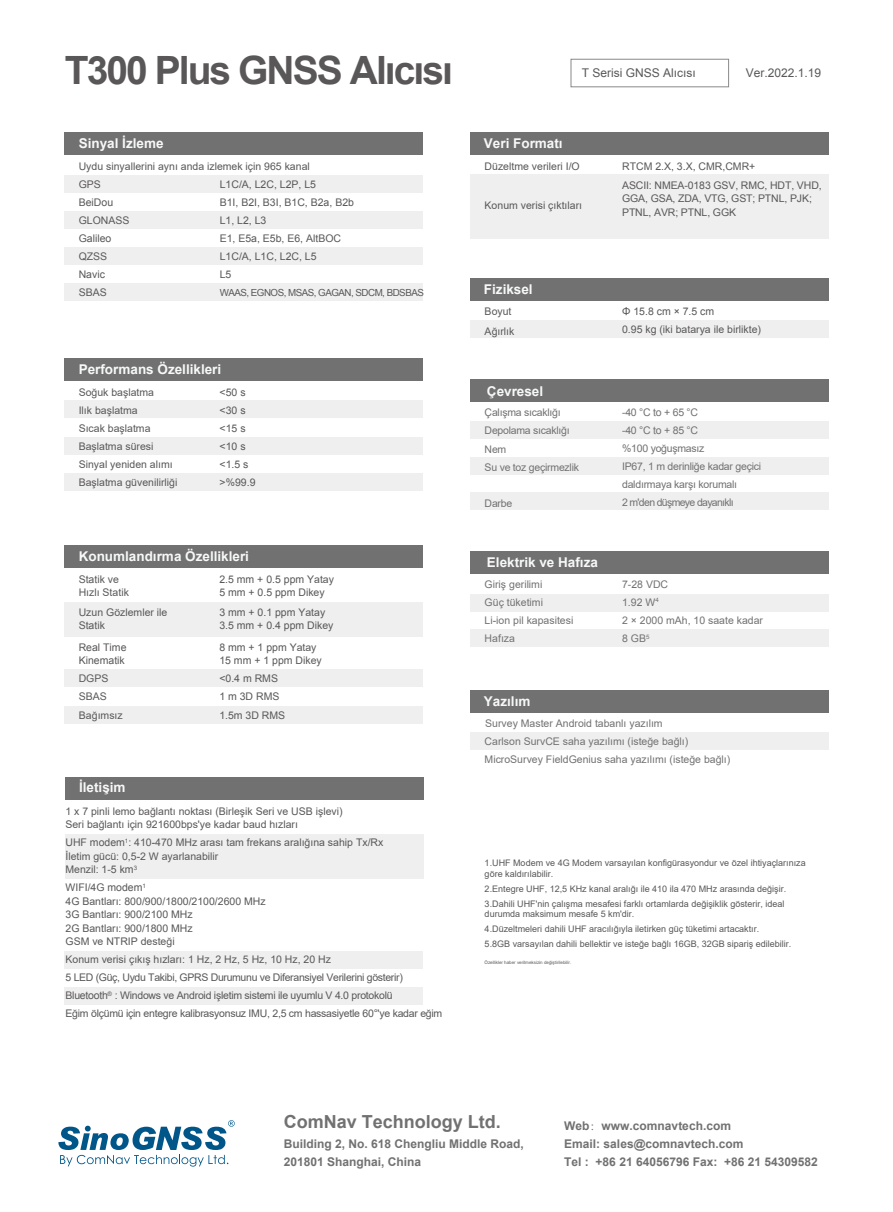
<style>
.page{position:relative;width:893px;height:1212px;background:#fff}
.page>*{position:absolute;margin:0;border:0;box-sizing:border-box;transform-origin:0 0}
.t1{font:700 39px "Arial";letter-spacing:-.05em;color:#595757}
.t2{font:700 18px "Arial";color:#727171}
.t3{font:700 13.5px "Arial";color:#f7f8f8}
.t4{font:700 12px/18px "Arial";color:#727171}
.t5{font:12px "Arial";color:#595757}
.t6{font:10.5px/18px "Arial";color:#595757}
.t7{font:10.5px/18px "Arial";letter-spacing:-.025em;color:#595757}
.t8{font:10.5px/18px "Arial";color:#727171}
.t9{font:10.5px/18px "Arial";letter-spacing:-.025em;color:#727171}
.t10{font:9.75px "Arial";letter-spacing:-.05em;color:#595757}
.t11{font:9px/15px "Arial";color:#595757}
.t12{font:4.5px "Arial";color:#595757}
.s1{font-style:inherit}
.s2{font-family:"Adobe Song Std";font-weight:300}
</style>
<div class="page">
<div style="left:65px;top:951px;width:358px;height:18px;background:#efefef"></div>
<div style="left:65px;top:987px;width:358px;height:18px;background:#efefef"></div>
<svg style="left:58px;top:1120px;width:177px;height:46px"></svg>
<div style="left:470px;top:175px;width:358px;height:64px;background:#efefef"></div>
<div style="left:65px;top:175px;width:358px;height:18px;background:#efefef"></div>
<div style="left:65px;top:211px;width:358px;height:18px;background:#efefef"></div>
<div style="left:65px;top:247px;width:358px;height:18px;background:#efefef"></div>
<div style="left:65px;top:283px;width:358px;height:18px;background:#efefef"></div>
<div style="left:65px;top:132px;width:358px;height:23px;background:#727171"></div>
<div style="left:470px;top:320px;width:358px;height:18px;background:#efefef"></div>
<div style="left:470px;top:278px;width:358px;height:23px;background:#727171"></div>
<div style="left:470px;top:421px;width:358px;height:18px;background:#efefef"></div>
<div style="left:470px;top:457px;width:358px;height:18px;background:#efefef"></div>
<div style="left:470px;top:492px;width:358px;height:18px;background:#efefef"></div>
<div style="left:470px;top:379px;width:358px;height:22px;background:#727171"></div>
<div style="left:470px;top:594px;width:358px;height:18px;background:#efefef"></div>
<div style="left:470px;top:629px;width:358px;height:18px;background:#efefef"></div>
<div style="left:470px;top:732px;width:358px;height:18px;background:#efefef"></div>
<div style="left:470px;top:551px;width:358px;height:23px;background:#727171"></div>
<div style="left:470px;top:690px;width:358px;height:23px;background:#727171"></div>
<div style="left:65px;top:400px;width:358px;height:18px;background:#efefef"></div>
<div style="left:65px;top:437px;width:358px;height:18px;background:#efefef"></div>
<div style="left:65px;top:473px;width:358px;height:18px;background:#efefef"></div>
<div style="left:65px;top:358px;width:358px;height:23px;background:#727171"></div>
<div style="left:571px;top:59px;width:158px;height:28px;border:1px solid #898989"></div>
<div style="left:65px;top:776px;width:358px;height:23px;background:#727171"></div>
<div style="left:65px;top:834px;width:358px;height:45px;background:#efefef"></div>
<div style="left:470px;top:132px;width:358px;height:23px;background:#727171"></div>
<div style="left:65px;top:669px;width:358px;height:18px;background:#efefef"></div>
<div style="left:65px;top:706px;width:358px;height:18px;background:#efefef"></div>
<div style="left:65px;top:602px;width:358px;height:35px;background:#efefef"></div>
<div style="left:65px;top:545px;width:358px;height:23px;background:#727171"></div>
<h1 class="t1" style="left:65px;top:44px;width:390px">T300 Plus GNSS Alıcısı</h1>
<p class="t3" style="left:79px;top:134px;width:86px">Sinyal İzleme</p>
<p class="t6" style="left:79px;top:175px;width:52px">GPS<br>BeiDou<br>GLONASS<br>Galileo<br>QZSS<br>Navic<br>SBAS</p>
<p class="t6" style="left:220px;top:175px;width:136px">L1C/A, L2C, L2P, L5<br>B1I, B2I, B3I, B1C, B2a, B2b<br>L1, L2, L3<br>E1, E5a, E5b, E6, AltBOC<br>L1C/A, L1C, L2C, L5<br>L5</p>
<p class="t6" style="left:79px;top:157px;width:233px">Uydu sinyallerini aynı anda izlemek için 965 kanal</p>
<p class="t10" style="left:220px;top:286px;width:206px">WAAS, EGNOS, MSAS, GAGAN, SDCM, BDSBAS</p>
<p class="t3" style="left:79px;top:360px;width:144px">Performans Özellikleri</p>
<p class="t6" style="left:79px;top:383px;width:100px">Soğuk başlatma<br>Ilık başlatma<br>Sıcak başlatma<br>Başlatma süresi<br>Sinyal yeniden alımı<br>Başlatma güvenilirliği</p>
<p class="t6" style="left:220px;top:383px;width:37px">&lt;50 s &lt;30 s &lt;15 s &lt;10 s &lt;1.5 s &gt;%99.9</p>
<p class="t3" style="left:79px;top:547px;width:172px">Konumlandırma Özellikleri</p>
<p class="t6" style="left:79px;top:572px;width:52px;line-height:13.5px">Statik ve<br>Hızlı Statik</p>
<p class="t6" style="left:79px;top:605px;width:90px;line-height:13.5px">Uzun Gözlemler ile<br>Statik</p>
<p class="t6" style="left:219px;top:572px;width:116px;line-height:13.5px">2.5 mm + 0.5 ppm Yatay<br>5 mm + 0.5 ppm Dikey</p>
<p class="t6" style="left:219px;top:605px;width:116px;line-height:13.5px">3 mm + 0.1 ppm Yatay<br>3.5 mm + 0.4 ppm Dikey</p>
<p class="t6" style="left:79px;top:640px;width:49px;line-height:13.5px">Real Time<br>Kinematik</p>
<p class="t6" style="left:219px;top:640px;width:104px;line-height:13.5px">8 mm + 1 ppm Yatay<br>15 mm + 1 ppm Dikey</p>
<p class="t6" style="left:79px;top:670px;width:31px">DGPS<br>SBAS</p>
<p class="t6" style="left:219px;top:669px;width:67px">&lt;0.4 m RMS<br>1 m 3D RMS<br>1.5m 3D RMS</p>
<p class="t6" style="left:79px;top:706px;width:45px">Bağımsız</p>
<p class="t3" style="left:79px;top:778px;width:48px">İletişim</p>
<p class="t6" style="left:65px;top:804px;width:279px;line-height:13.5px">1 x 7 pinli lemo bağlantı noktası (Birleşik Seri ve USB işlevi)<br>Seri bağlantı için 921600bps'ye kadar baud hızları</p>
<p class="t6" style="left:65px;top:836px;width:319px;line-height:13.5px">UHF modem<sup>1</sup>: 410-470 MHz arası tam frekans aralığına sahip Tx/Rx<br>İletim gücü: 0,5-2 W ayarlanabilir<br>Menzil: 1-5 km<sup>3</sup></p>
<p class="t6" style="left:66px;top:881px;width:202px;line-height:13.5px">WIFI/4G modem<sup>1<br></sup>4G Bantları: 800/900/1800/2100/2600 MHz<br>3G Bantları: 900/2100 MHz<br>2G Bantları: 900/1800 MHz<br>GSM ve NTRIP desteği</p>
<p class="t7" style="left:66px;top:950px;width:378px">Konum verisi çıkış hızları: 1 Hz, 2 Hz, 5 Hz, 10 Hz, 20 Hz<br>5 LED (Güç, Uydu Takibi, GPRS Durumunu ve Diferansiyel Verilerini gösterir)<br>Bluetooth<sup>®</sup> : Windows ve Android işletim sistemi ile uyumlu V 4.0 protokolü<br>Eğim ölçümü için entegre kalibrasyonsuz IMU, 2,5 cm hassasiyetle 60°'ye kadar eğim</p>
<p class="t5" style="left:582px;top:65px;width:116px">T Serisi GNSS Alıcısı</p>
<p class="t5" style="left:746px;top:65px;width:77px">Ver.202<span class="s1">2</span>.<span class="s1">1</span>.<span class="s1">19</span></p>
<p class="t3" style="left:484px;top:134px;width:80px">Veri Formatı</p>
<p class="t6" style="left:485px;top:157px;width:97px">Düzeltme verileri I/O</p>
<p class="t6" style="left:485px;top:197px;width:99px">Konum verisi çıktıları</p>
<p class="t3" style="left:484px;top:280px;width:50px">Fiziksel</p>
<p class="t6" style="left:485px;top:302px;width:31px;line-height:19.5px">Boyut<br>Ağırlık</p>
<p class="t3" style="left:487px;top:382px;width:58px">Çevresel</p>
<p class="t9" style="left:485px;top:403px;width:96px;line-height:18.5px">Çalışma sıcaklığı<br>Depolama sıcaklığı<br>Nem<br>Su ve toz geçirmezlik</p>
<p class="t8" style="left:485px;top:494px;width:29px">Darbe</p>
<p class="t6" style="left:622px;top:157px;width:201px;line-height:19.2px">RTCM 2.X, 3.X, CMR,CMR+<br>ASCII: NMEA-0183 GSV, RMC, HDT, VHD,</p>
<p class="t6" style="left:622px;top:192px;width:191px;line-height:13.5px">GGA, GSA, ZDA, VTG, GST; PTNL, PJK;<br>PTNL, AVR; PTNL, GGK</p>
<p class="t6" style="left:622px;top:302px;width:140px">Φ 15.8 cm × 7.5 cm<br>0.95 kg (iki batarya ile birlikte)</p>
<p class="t9" style="left:622px;top:403px;width:140px">-40 °C to + 65 °C<br>-40 °C to + 85 °C<br>%100 yoğuşmasız<br>IP67, 1 m derinliğe kadar geçici daldırmaya karşı korumalı<br>2 m'den düşmeye dayanıklı</p>
<p class="t3" style="left:487px;top:553px;width:113px">Elektrik ve Hafıza</p>
<p class="t8" style="left:485px;top:575px;width:90px">Giriş gerilimi<br>Güç tüketimi<br>Li-ion pil kapasitesi<br>Hafıza</p>
<p class="t8" style="left:622px;top:575px;width:142px">7-28 VDC<br>1.92 W<sup>4<br></sup>2 × 2000 mAh, 10 saate kadar<br>8 GB<sup>5</sup></p>
<p class="t3" style="left:484px;top:691px;width:48px">Yazılım</p>
<p class="t8" style="left:485px;top:714px;width:247px">Survey Master Android tabanlı yazılım<br>Carlson SurvCE saha yazılımı (isteğe bağlı)<br>MicroSurvey FieldGenius saha yazılımı (isteğe bağlı)</p>
<p class="t11" style="left:485px;top:858px;width:323px;line-height:10.5px">1.UHF Modem ve 4G Modem varsayılan konfigürasyondur ve özel ihtiyaçlarınıza göre kaldırılabilir.</p>
<p class="t11" style="left:485px;top:881px;width:303px">2.Entegre UHF, 12,5 KHz kanal aralığı ile 410 ila 470 MHz arasında değişir.<br>3.Dahili UHF'nin çalışma mesafesi farklı ortamlarda değişiklik gösterir, ideal</p>
<p class="t11" style="left:485px;top:907px;width:308px">durumda maksimum mesafe 5 km'dir.<br>4.Düzeltmeleri dahili UHF aracılığıyla iletirken güç tüketimi artacaktır.<br>5.8GB varsayılan dahili bellektir ve isteğe bağlı 16GB, 32GB sipariş edilebilir.</p>
<p class="t12" style="left:484px;top:960px;width:88px">Özellikler haber verilmeksizin değiştirilebilir.</p>
<h2 class="t2" style="left:284px;top:1110px;width:219px">ComNav Technology Ltd.</h2>
<p class="t4" style="left:284px;top:1135px;width:242px">Building 2, No. 618 Chengliu Middle Road,<br>201801 Shanghai, China</p>
<p class="t4" style="left:564px;top:1117px;width:255px">Web<span class="s2">：</span>www.comnavtech.com<br>Email: sales@comnavtech.com<br>Tel : +86 21 64056796 Fax: +86 21 54309582</p>
</div>
